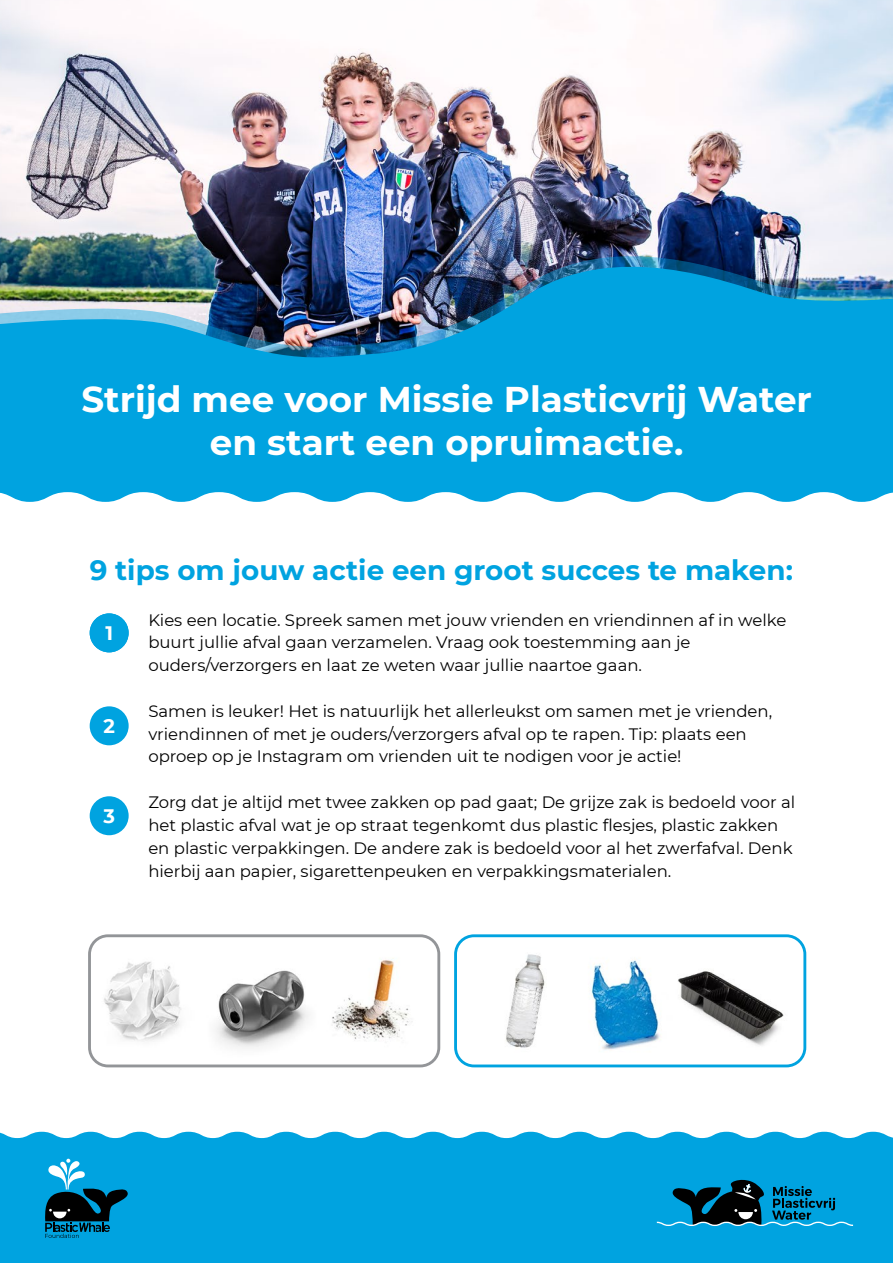
<style>
.page{position:relative;width:893px;height:1263px;background:#fff}
.page>*{position:absolute;margin:0;border:0;box-sizing:border-box;transform-origin:0 0}
.t1{font:700 35.7px/42.9px "Montserrat";color:#fff;text-align:center}
.t2{font:700 27.75px "Montserrat";color:#00a3e0}
.t3{font:700 19.5px "Montserrat";color:#fff}
.t4{font:16.5px/22.8px "Montserrat";color:#000}
</style>
<div class="page">
<img style="left:0;top:0;width:893px;height:237px">
<img style="left:0;top:237px;width:893px;height:19px">
<img style="left:0;top:256px;width:893px;height:236px">
<div style="left:0;top:1132px;width:893px;height:131px;background:#00a3e0"></div>
<svg style="left:0;top:492px;width:893px;height:245px"></svg>
<svg style="left:657px;top:1179px;width:196px;height:47px;background:#0c7196"></svg>
<svg style="left:45px;top:1159px;width:88px;height:79px;background:#11769c"></svg>
<div style="left:90px;top:706px;width:39px;height:39px;background:#00a3e0;border-radius:50%"></div>
<div style="left:90px;top:796px;width:39px;height:39px;background:#00a3e0;border-radius:50%"></div>
<img style="left:92px;top:938px;width:706px;height:130px">
<div style="left:88px;top:934px;width:352px;height:133px;border:3px solid #939598;border-radius:18px"></div>
<div style="left:454px;top:934px;width:352px;height:133px;border:3px solid #00a3e0;border-radius:18px"></div>
<div style="left:90px;top:613px;width:39px;height:39px;background:#00a3e0;border-radius:50%"></div>
<h1 class="t1" style="left:81px;top:376px;width:732px">Strijd mee voor Missie Plasticvrij Water en start een opruimactie.</h1>
<h2 class="t2" style="left:90px;top:550px;width:705px">9 tips om jouw actie een groot succes te maken:</h2>
<p class="t4" style="left:148px;top:608px;width:639px">Kies een locatie. Spreek samen met jouw vrienden en vriendinnen af in welke buurt jullie afval gaan verzamelen. Vraag ook toestemming aan je ouders/verzorgers en laat ze weten waar jullie naartoe gaan.</p>
<p class="t4" style="left:148px;top:699px;width:625px">Samen is leuker! Het is natuurlijk het allerleukst om samen met je vrienden, vriendinnen of met je ouders/verzorgers afval op te rapen. Tip: plaats een oproep op je Instagram om vrienden uit te nodigen voor je actie!</p>
<p class="t4" style="left:148px;top:790px;width:648px">Zorg dat je altijd met twee zakken op pad gaat; De grijze zak is bedoeld voor al het plastic afval wat je op straat tegenkomt dus plastic flesjes, plastic zakken en plastic verpakkingen. De andere zak is bedoeld voor al het zwerfafval. Denk hierbij aan papier, sigarettenpeuken en verpakkingsmaterialen.</p>
<p class="t3" style="left:105px;top:619px;width:9px">1</p>
<p class="t3" style="left:103px;top:712px;width:13px">2</p>
<p class="t3" style="left:103px;top:802px;width:13px">3</p>
</div>
